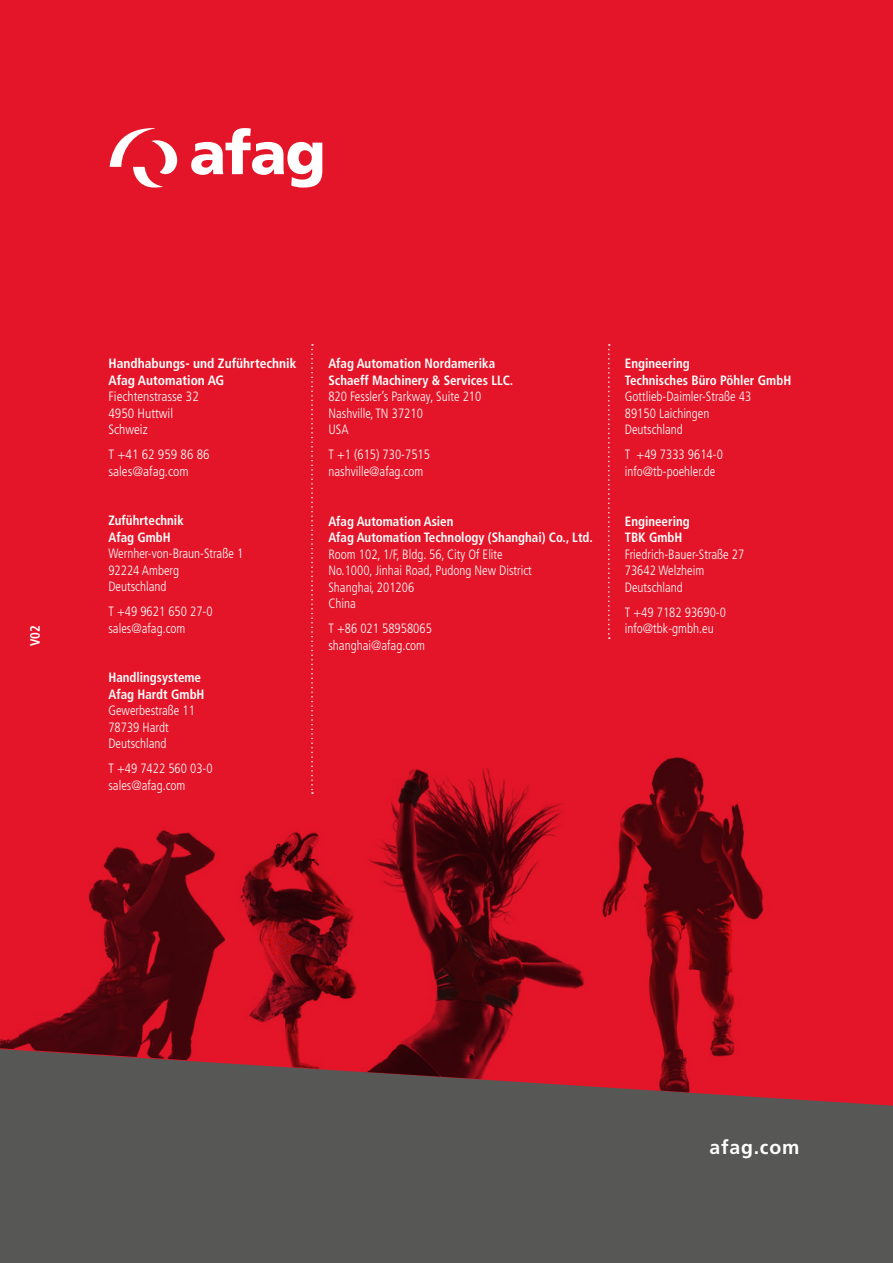
<style>
.page{position:relative;width:893px;height:1263px;background:#fff}
.page>*{position:absolute;margin:0;border:0;box-sizing:border-box;transform-origin:0 0}
.t1{font:700 19.5px "Frutiger LT Pro";letter-spacing:.04em;color:#fff}
.t2{font:300 condensed 13.5px/16.5px "Frutiger LT Pro";color:#fff;scale:.96 1}
.t3{font:700 condensed 13.5px/16.5px "Frutiger LT Pro";color:#fff;scale:.96 1}
.t4{font:300 condensed 13.5px/16.5px "Frutiger LT Pro";color:#fff}
.t5{font:700 condensed 13.5px "Frutiger LT Pro";color:#fff}
.s1{font-weight:700}
</style>
<div class="page">
<div style="left:0;top:0;width:893px;height:1110px;background:#e41529"></div>
<div style="left:0;top:1063px;width:893px;height:200px;background:#575756"></div>
<img style="left:554px;top:757px;width:259px;height:344px">
<img style="left:0;top:830px;width:225px;height:233px">
<img style="left:225px;top:832px;width:119px;height:240px">
<img style="left:344px;top:768px;width:244px;height:318px">
<svg style="left:110px;top:128px;width:67px;height:59px"></svg>
<svg style="left:191px;top:128px;width:131px;height:60px"></svg>
<svg style="left:311px;top:344px;width:2px;height:450px"></svg>
<svg style="left:608px;top:344px;width:2px;height:295px"></svg>
<p class="t3" style="left:27px;top:646px;width:23px;rotate:-90deg">V02</p>
<p class="t5" style="left:108px;top:356px;width:190px">Handhabungs- und Zuführtechnik</p>
<p class="t5" style="left:108px;top:372px;width:117px">Afag Automation AG</p>
<p class="t4" style="left:108px;top:389px;width:92px">Fiechtenstrasse 32</p>
<p class="t4" style="left:108px;top:405px;width:66px">4950 Huttwil<br>Schweiz</p>
<p class="t4" style="left:108px;top:447px;width:103px">T +41 62 959 86 86</p>
<p class="t4" style="left:108px;top:463px;width:82px">sales@afag.com</p>
<p class="t3" style="left:108px;top:512px;width:80px">Zuführtechnik</p>
<p class="t3" style="left:108px;top:529px;width:67px">Afag GmbH</p>
<p class="t2" style="left:108px;top:546px;width:142px">Wernher-von-Braun-Straße 1</p>
<p class="t2" style="left:108px;top:562px;width:75px">92224 Amberg<br>Deutschland</p>
<p class="t2" style="left:108px;top:604px;width:110px">T +49 9621 650 27-0</p>
<p class="t2" style="left:108px;top:620px;width:82px">sales@afag.com</p>
<p class="t3" style="left:108px;top:669px;width:98px">Handlingsysteme</p>
<p class="t3" style="left:108px;top:686px;width:102px">Afag Hardt GmbH</p>
<p class="t2" style="left:108px;top:703px;width:92px">Gewerbestraße 11</p>
<p class="t2" style="left:108px;top:719px;width:64px">78739 Hardt<br>Deutschland</p>
<p class="t2" style="left:108px;top:761px;width:110px">T +49 7422 560 03-0</p>
<p class="t2" style="left:108px;top:777px;width:82px">sales@afag.com</p>
<p class="t3" style="left:328px;top:355px;width:194px">Afag Automation Nordamerika<br>Schaeff Machinery &amp; Services LLC.</p>
<p class="t2" style="left:328px;top:389px;width:161px">820 Fessler’s Parkway, Suite 210</p>
<p class="t2" style="left:328px;top:405px;width:100px">Nashville, TN 37210<br>USA</p>
<p class="t2" style="left:328px;top:447px;width:107px">T +1 (615) 730-7515 nashville@afag.com</p>
<p class="t3" style="left:328px;top:513px;width:132px">Afag Automation Asien</p>
<p class="t2" style="left:328px;top:530px;width:277px"><span class="s1">Afag Automation Technology (Shanghai) Co., Ltd.<br></span>Room 102, 1/F, Bldg. 56, City Of Elite<br>No.1000, Jinhai Road, Pudong New District<br>Shanghai, 201206<br>China</p>
<p class="t2" style="left:328px;top:621px;width:109px">T +86 021 58958065 shanghai@afag.com</p>
<p class="t3" style="left:625px;top:355px;width:175px">Engineering<br>Technisches Büro Pöhler GmbH</p>
<p class="t2" style="left:625px;top:388px;width:133px">Gottlieb-Daimler-Straße 43</p>
<p class="t2" style="left:625px;top:405px;width:90px">89150 Laichingen</p>
<p class="t2" style="left:625px;top:421px;width:62px">Deutschland</p>
<p class="t2" style="left:625px;top:446px;width:104px">T +49 7333 9614-0 info@tb-poehler.de</p>
<p class="t3" style="left:625px;top:513px;width:69px">Engineering<br>TBK GmbH</p>
<p class="t2" style="left:625px;top:546px;width:126px">Friedrich-Bauer-Straße 27</p>
<p class="t2" style="left:625px;top:562px;width:84px">73642 Welzheim</p>
<p class="t2" style="left:625px;top:579px;width:62px">Deutschland</p>
<p class="t2" style="left:625px;top:604px;width:107px">T +49 7182 93690-0</p>
<p class="t2" style="left:625px;top:620px;width:94px">info@tbk-gmbh.eu</p>
<p class="t1" style="left:709px;top:1136px;width:91px">afag.com</p>
</div>
